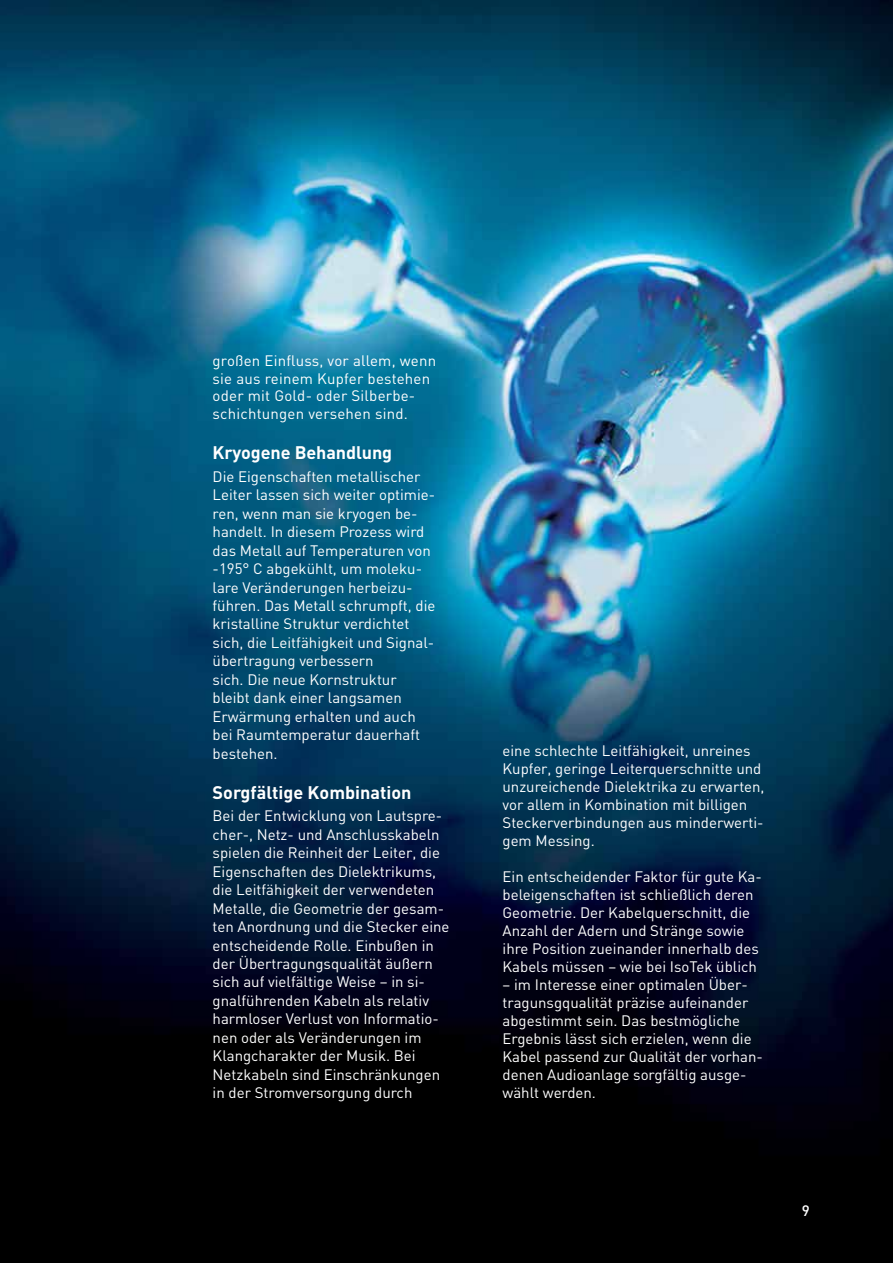
<style>
.page{position:relative;width:893px;height:1263px;background:#fff}
.page>*{position:absolute;margin:0;border:0;box-sizing:border-box;transform-origin:0 0}
.t1{font:700 18px "DIN";color:#fff}
.t2{font:15px/18.5px "DIN";color:#fff}
.t3{font:500 15px "DIN";color:#fff}
</style>
<div class="page">
<img style="left:0;top:0;width:893px;height:1263px">
<p class="t2" style="left:213px;top:351px;width:225px;line-height:17.7px">großen Einfluss, vor allem, wenn sie aus reinem Kupfer bestehen oder mit Gold- oder Silberbe&shy;schichtungen versehen sind.</p>
<p class="t1" style="left:213px;top:441px;width:181px">Kryogene Behandlung</p>
<p class="t2" style="left:213px;top:467px;width:224px">Die Eigenschaften metallischer<br>Leiter lassen sich weiter optimie&shy;ren, wenn man sie kryogen be&shy;handelt. In diesem Prozess wird das Metall auf Temperaturen von -195° C abgekühlt, um moleku&shy;lare Veränderungen herbeizu&shy;führen. Das Metall schrumpft, die kristalline Struktur verdichtet sich, die Leitfähigkeit und Signal&shy;übertragung verbessern<br>sich. Die neue Kornstruktur bleibt dank einer langsamen<br>Erwärmung erhalten und auch bei Raumtemperatur dauerhaft bestehen.</p>
<p class="t1" style="left:213px;top:780px;width:200px">Sorgfältige Kombination</p>
<p class="t2" style="left:213px;top:806px;width:238px">Bei der Entwicklung von Lautspre&shy;cher-, Netz- und Anschlusskabeln spielen die Reinheit der Leiter, die Eigenschaften des Dielektrikums, die Leitfähigkeit der verwendeten Metalle, die Geometrie der gesam&shy;ten Anordnung und die Stecker eine entscheidende Rolle. Einbußen in der Übertragungsqualität äußern sich auf vielfältige Weise – in si&shy;gnalführenden Kabeln als relativ harmloser Verlust von Informatio&shy;nen oder als Veränderungen im Klangcharakter der Musik. Bei Netzkabeln sind Einschränkungen in der Stromversorgung durch</p>
<p class="t2" style="left:503px;top:741px;width:263px;line-height:18px">eine schlechte Leitfähigkeit, unreines Kupfer, geringe Leiterquerschnitte und unzureichende Dielektrika zu erwarten, vor allem in Kombination mit billigen Steckerverbindungen aus minderwerti&shy;gem Messing.</p>
<p class="t2" style="left:503px;top:867px;width:261px;line-height:18px">Ein entscheidender Faktor für gute Ka&shy;beleigenschaften ist schließlich deren Geometrie. Der Kabelquerschnitt, die Anzahl der Adern und Stränge sowie ihre Position zueinander innerhalb des Kabels müssen – wie bei IsoTek üblich</p>
<p class="t2" style="left:503px;top:975px;width:262px;line-height:18px">– im Interesse einer optimalen Über&shy;tragunsgqualität präzise aufeinander abgestimmt sein. Das bestmögliche Ergebnis lässt sich erzielen, wenn die Kabel passend zur Qualität der vorhan&shy;denen Audioanlage sorgfältig ausge&shy;wählt werden.</p>
<p class="t3" style="left:802px;top:1201px;width:9px">9</p>
</div>
